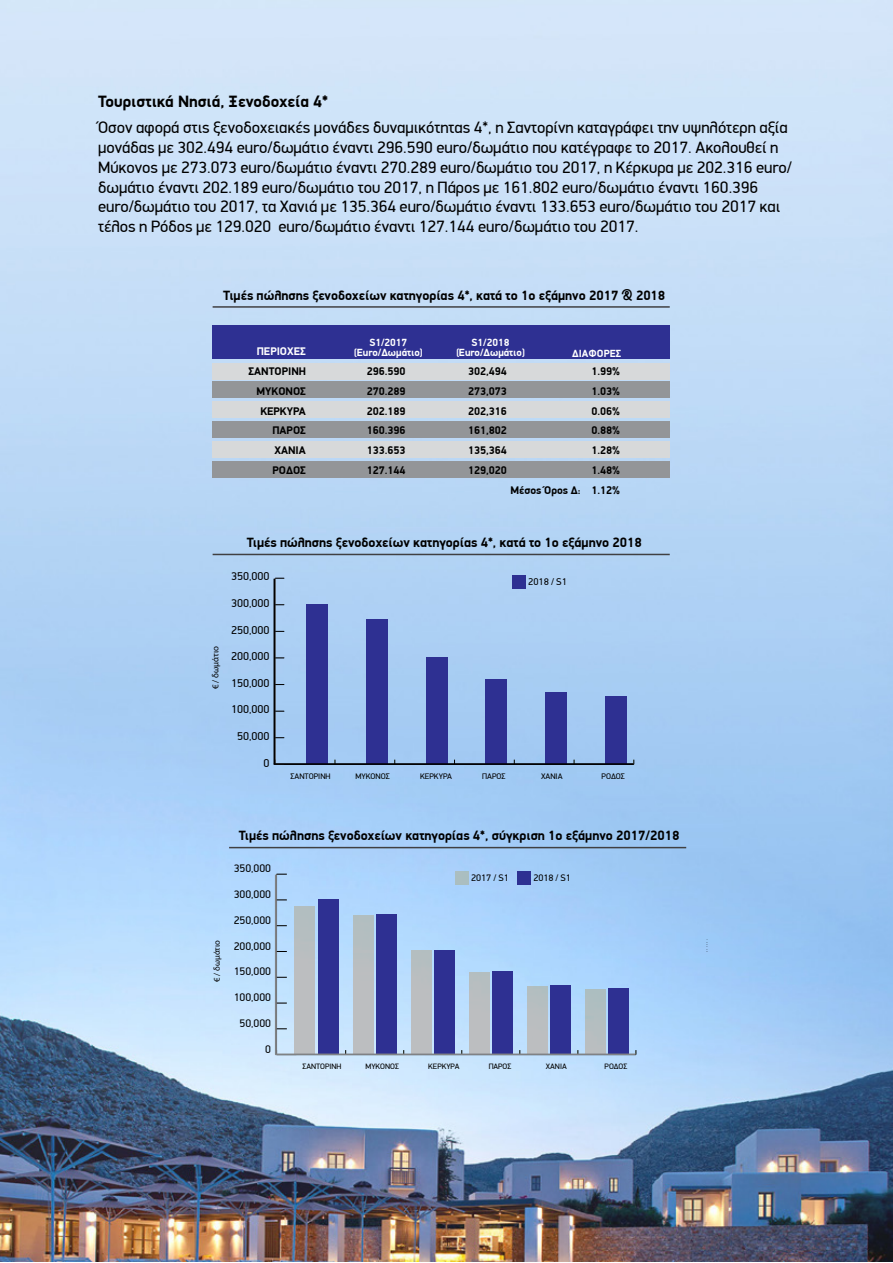
<style>
.page{position:relative;width:893px;height:1263px;background:#fff}
.page>*{position:absolute;margin:0;border:0;box-sizing:border-box;transform-origin:0 0}
.t1{font:16.5px/19.8px "PF Din Display";color:#000}
.t2{font:700 16.5px "PF Din Display";color:#000}
.t3{font:700 13.5px "PF Din Display";color:#000}
.t4{font:11.4px "PF Din Display";color:#000}
.t5{font:700 11.1px/19.8px "PF Din Display";color:#000;text-align:justify}
.t6{font:700 11.1px "PF Din Display";color:#fff}
.t7{font:10.95px "PF Din Display";color:#000}
.t8{font:700 10.5px/9.9px "PF Din Display";color:#fff;text-align:center}
.t9{font:9.75px "PF Din Display";color:#000}
.t10{font:9.45px "PF Din Display";color:#000}
.t11{font:9px "Myriad Pro";color:#000}
.t12{font:8.7px "Myriad Pro";color:#000}
.t13{font:8.1px "PF Din Display";color:#000}
.t14{font:7.8px "PF Din Display";color:#000}
</style>
<div class="page">
<img style="left:0;top:0;width:893px;height:1262px">
<hr style="left:275px;top:764px;width:359px;height:1px;background:#000">
<hr style="left:275px;top:578px;width:1px;height:186px;background:#6d6e71">
<svg style="left:275px;top:760px;width:9px;height:3px"></svg>
<div style="left:306px;top:604px;width:22px;height:160px;background:#2e3092"></div>
<div style="left:366px;top:619px;width:22px;height:145px;background:#2e3092"></div>
<div style="left:426px;top:657px;width:21px;height:107px;background:#2e3092"></div>
<div style="left:486px;top:679px;width:21px;height:85px;background:#2e3092"></div>
<div style="left:545px;top:692px;width:22px;height:72px;background:#2e3092"></div>
<div style="left:605px;top:696px;width:22px;height:68px;background:#2e3092"></div>
<hr style="left:274px;top:579px;width:1px;height:185px;background:#000">
<div style="left:512px;top:575px;width:14px;height:14px;background:#2e3092"></div>
<hr style="left:274px;top:763px;width:359px;height:2px;background:#000">
<hr style="left:213px;top:554px;width:457px;height:1px;background:#404042">
<hr style="left:276px;top:874px;width:1px;height:180px;background:#6d6e71">
<svg style="left:277px;top:1050px;width:17px;height:3px"></svg>
<div style="left:318px;top:899px;width:21px;height:155px;background:#2e3092"></div>
<div style="left:376px;top:914px;width:21px;height:140px;background:#2e3092"></div>
<div style="left:434px;top:950px;width:21px;height:104px;background:#2e3092"></div>
<div style="left:492px;top:971px;width:21px;height:83px;background:#2e3092"></div>
<div style="left:550px;top:985px;width:21px;height:69px;background:#2e3092"></div>
<div style="left:608px;top:988px;width:21px;height:66px;background:#2e3092"></div>
<div style="left:294px;top:906px;width:21px;height:148px;background:#bcbec0"></div>
<div style="left:353px;top:915px;width:21px;height:139px;background:#bcbec0"></div>
<div style="left:411px;top:950px;width:21px;height:104px;background:#bcbec0"></div>
<div style="left:469px;top:972px;width:21px;height:82px;background:#bcbec0"></div>
<div style="left:527px;top:986px;width:21px;height:68px;background:#bcbec0"></div>
<div style="left:585px;top:989px;width:21px;height:65px;background:#b3bec0"></div>
<hr style="left:275px;top:875px;width:1px;height:179px;background:#808285">
<div style="left:518px;top:871px;width:13px;height:13px;background:#2e3092"></div>
<div style="left:456px;top:871px;width:13px;height:13px;background:#abbec0"></div>
<hr style="left:275px;top:1053px;width:361px;height:2px;background:#808285">
<hr style="left:229px;top:847px;width:457px;height:1px;background:#404042">
<div style="left:213px;top:441px;width:457px;height:16px;background:#d7d9da"></div>
<div style="left:213px;top:401px;width:457px;height:16px;background:#d7d9da"></div>
<div style="left:213px;top:363px;width:457px;height:16px;background:#d7d9da"></div>
<div style="left:213px;top:326px;width:457px;height:33px;background:#2e3092"></div>
<div style="left:213px;top:421px;width:457px;height:16px;background:#939598"></div>
<div style="left:213px;top:462px;width:457px;height:16px;background:#939598"></div>
<div style="left:213px;top:382px;width:457px;height:16px;background:#939598"></div>
<hr style="left:213px;top:306px;width:457px;height:2px;background:#404042">
<p class="t2" style="left:98px;top:92px;width:231px">Τουριστικά Νησιά, Ξενοδοχεία 4*</p>
<p class="t1" style="left:98px;top:118px;width:695px">Όσον αφορά στις ξενοδοχειακές μονάδες δυναμικότητας 4*, η Σαντορίνη καταγράφει την υψηλότερη αξία μονάδας με 302.494 euro/δωμάτιο έναντι 296.590 euro/δωμάτιο που κατέγραφε το 2017. Ακολουθεί η Μύκονος με 273.073 euro/δωμάτιο έναντι 270.289 euro/δωμάτιο του 2017, η Κέρκυρα με 202.316 euro/ δωμάτιο έναντι 202.189 euro/δωμάτιο του 2017, η Πάρος με 161.802 euro/δωμάτιο έναντι 160.396 euro/δωμάτιο του 2017, τα Χανιά με 135.364 euro/δωμάτιο έναντι 133.653 euro/δωμάτιο του 2017 και τέλος η Ρόδος με 129.020 euro/δωμάτιο έναντι 127.144 euro/δωμάτιο του 2017.</p>
<p class="t3" style="left:223px;top:287px;width:444px">Τιμές πώλησης ξενοδοχείων κατηγορίας 4*, κατά το 1ο εξάμηνο 2017 &amp; 2018</p>
<p class="t8" style="left:354px;top:337px;width:71px">S1/2017 (Euro/Δωµάτιο)</p>
<p class="t8" style="left:456px;top:337px;width:71px">S1/2018 (Euro/Δωµάτιο)</p>
<p class="t8" style="left:572px;top:348px;width:50px">ΔΙΑΦΟΡΕΣ</p>
<p class="t6" style="left:257px;top:345px;width:50px">ΠΕΡΙΟΧΕΣ</p>
<p class="t5" style="left:248px;top:361px;width:59px;text-align:right">ΣΑΝΤΟΡΙΝΗ<br>ΜΥΚΟΝΟΣ<br>ΚΕΡΚΥΡΑ<br>ΠΑΡΟΣ<br>ΧΑΝΙΑ<br>ΡΟΔΟΣ</p>
<p class="t5" style="left:367px;top:361px;width:40px">296.590<br>270.289<br>202.189<br>160.396<br>133.653<br>127.144</p>
<p class="t5" style="left:468px;top:361px;width:40px">302,494<br>273,073<br>202,316<br>161,802<br>135,364<br>129,020</p>
<p class="t5" style="left:591px;top:361px;width:30px">1.99% 1.03% 0.06% 0.88% 1.28% 1.48% 1.12%</p>
<p class="t5" style="left:511px;top:480px;width:71px">Μέσος Όρος Δ:</p>
<p class="t3" style="left:247px;top:534px;width:397px">Τιμές πώλησης ξενοδοχείων κατηγορίας 4*, κατά το 1ο εξάμηνο 2018</p>
<p class="t11" style="left:210px;top:689px;width:44px;rotate:-90deg">€ / δωμάτιο</p>
<p class="t4" style="left:231px;top:570px;width:40px">350,000</p>
<p class="t4" style="left:231px;top:596px;width:40px">300,000</p>
<p class="t4" style="left:231px;top:623px;width:40px">250,000</p>
<p class="t4" style="left:231px;top:649px;width:40px">200,000</p>
<p class="t4" style="left:231px;top:676px;width:40px">150,000</p>
<p class="t4" style="left:231px;top:702px;width:40px">100,000</p>
<p class="t4" style="left:237px;top:729px;width:34px">50,000</p>
<p class="t4" style="left:264px;top:756px;width:7px">0</p>
<p class="t9" style="left:528px;top:576px;width:40px">2018 / S1</p>
<p class="t13" style="left:290px;top:771px;width:42px">ΣΑΝΤΟΡΙΝΗ</p>
<p class="t13" style="left:355px;top:771px;width:36px">ΜΥΚΟΝΟΣ</p>
<p class="t13" style="left:420px;top:771px;width:34px">KEΡΚΥΡΑ</p>
<p class="t13" style="left:482px;top:771px;width:25px">ΠΑΡΟΣ</p>
<p class="t13" style="left:541px;top:771px;width:23px">ΧΑΝΙΑ</p>
<p class="t13" style="left:602px;top:771px;width:25px">ΡΟΔΟΣ</p>
<p class="t12" style="left:212px;top:982px;width:43px;rotate:-90deg">€ / δωμάτιο</p>
<p class="t3" style="left:239px;top:827px;width:442px">Τιμές πώλησης ξενοδοχείων κατηγορίας 4*, σύγκριση 1ο εξάμηνο 2017/2018</p>
<p class="t7" style="left:234px;top:862px;width:39px">350,000</p>
<p class="t7" style="left:234px;top:888px;width:39px">300,000</p>
<p class="t7" style="left:234px;top:913px;width:39px">250,000</p>
<p class="t7" style="left:234px;top:939px;width:39px">200,000</p>
<p class="t7" style="left:234px;top:965px;width:39px">150,000</p>
<p class="t7" style="left:234px;top:991px;width:39px">100,000</p>
<p class="t7" style="left:240px;top:1017px;width:33px">50,000</p>
<p class="t7" style="left:265px;top:1042px;width:7px">0</p>
<p class="t10" style="left:471px;top:872px;width:39px">2017 / S1</p>
<p class="t10" style="left:533px;top:872px;width:39px">2018 / S1</p>
<p class="t14" style="left:302px;top:1062px;width:41px">ΣΑΝΤΟΡΙΝΗ</p>
<p class="t14" style="left:365px;top:1062px;width:35px">ΜΥΚΟΝΟΣ</p>
<p class="t14" style="left:428px;top:1062px;width:33px">KEΡΚΥΡΑ</p>
<p class="t14" style="left:489px;top:1062px;width:24px">ΠΑΡΟΣ</p>
<p class="t14" style="left:546px;top:1062px;width:22px">ΧΑΝΙΑ</p>
<p class="t14" style="left:605px;top:1062px;width:24px">ΡΟΔΟΣ</p>
</div>
